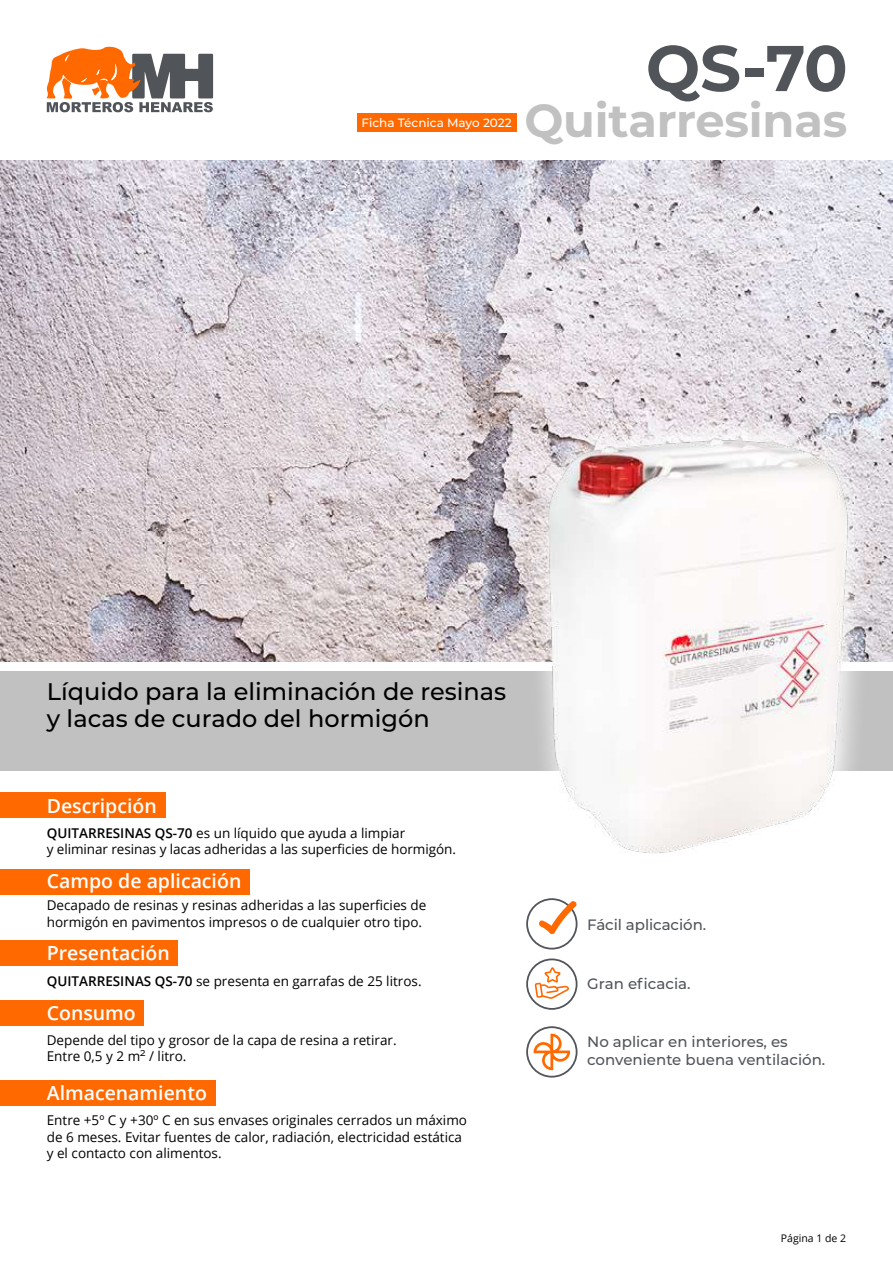
<style>
.page{position:relative;width:893px;height:1263px;background:#fff}
.page>*{position:absolute;margin:0;border:0;box-sizing:border-box;transform-origin:0 0}
.t1{font:700 64.5px "Montserrat";color:#51555a}
.t2{font:700 46.35px "Montserrat";letter-spacing:-.005em;color:#c1c1c1}
.t3{font:500 24px/27px "Montserrat";color:#000}
.t4{font:600 19.5px "Open Sans";color:#fff}
.t5{font:500 15px/18px "Montserrat";color:#51555a}
.t6{font:13.5px/16.2px "Open Sans";color:#000}
.t7{font:500 12px "Montserrat";color:#fff}
.t8{font:10.5px "Open Sans";color:#000}
.s1{font-weight:600}
</style>
<div class="page">
<img style="left:0;top:160px;width:893px;height:502px">
<div style="left:0;top:792px;width:166px;height:26px;background:#ff6900"></div>
<div style="left:0;top:869px;width:250px;height:26px;background:#ff6900"></div>
<div style="left:0;top:940px;width:178px;height:25px;background:#ff6900"></div>
<div style="left:0;top:1000px;width:144px;height:25px;background:#ff6900"></div>
<div style="left:0;top:1080px;width:215px;height:25px;background:#ff6900"></div>
<svg style="left:46px;top:47px;width:167px;height:65px"></svg>
<div style="left:526px;top:898px;width:51px;height:51px;border:2px solid #51555a;border-radius:50%"></div>
<svg style="left:537px;top:899px;width:41px;height:36px"></svg>
<div style="left:0;top:671px;width:893px;height:100px;background:#c1c1c1"></div>
<div style="left:357px;top:114px;width:159px;height:18px;background:#ff6900"></div>
<svg style="left:521px;top:405px;width:361px;height:257px;background:#d8d1d6"></svg>
<img style="left:535px;top:424px;width:329px;height:430px">
<svg style="left:527px;top:959px;width:50px;height:50px"></svg>
<div style="left:526px;top:958px;width:51px;height:52px;border:2px solid #51555a;border-radius:50%"></div>
<svg style="left:535px;top:967px;width:34px;height:32px"></svg>
<svg style="left:527px;top:1027px;width:50px;height:50px"></svg>
<div style="left:526px;top:1026px;width:51px;height:51px;border:2px solid #51555a;border-radius:50%"></div>
<svg style="left:534px;top:1034px;width:36px;height:36px"></svg>
<p class="t7" style="left:362px;top:114px;width:152px">Ficha Técnica Mayo 2022</p>
<h1 class="t1" style="left:646px;top:22px;width:203px">QS-70</h1>
<h2 class="t2" style="left:524px;top:87px;width:324px">Quitarresinas</h2>
<h3 class="t3" style="left:47px;top:677px;width:461px">Líquido para la eliminación de resinas y lacas de curado del hormigón</h3>
<h3 class="t4" style="left:47px;top:792px;width:112px">Descripción</h3>
<p class="t6" style="left:47px;top:825px;width:411px"><span class="s1">QUITARRESINAS QS-70</span> es un líquido que ayuda a limpiar<br>y eliminar resinas y lacas adheridas a las superficies de hormigón.</p>
<h3 class="t4" style="left:47px;top:868px;width:196px">Campo de aplicación</h3>
<p class="t6" style="left:47px;top:897px;width:381px">Decapado de resinas y resinas adheridas a las superficies de hormigón en pavimentos impresos o de cualquier otro tipo.</p>
<h3 class="t4" style="left:47px;top:940px;width:125px">Presentación</h3>
<p class="t6" style="left:47px;top:972px;width:376px"><span class="s1">QUITARRESINAS QS-70</span> se presenta en garrafas de 25 litros.</p>
<h3 class="t4" style="left:47px;top:999px;width:91px">Consumo</h3>
<p class="t6" style="left:47px;top:1031px;width:351px">Depende del tipo y grosor de la capa de resina a retirar.<br>Entre 0,5 y 2 m<sup>2</sup> / litro.</p>
<h3 class="t4" style="left:47px;top:1080px;width:162px">Almacenamiento</h3>
<p class="t6" style="left:47px;top:1112px;width:422px">Entre +5º C y +30º C en sus envases originales cerrados un máximo de 6 meses. Evitar fuentes de calor, radiación, electricidad estática y el contacto con alimentos.</p>
<p class="t5" style="left:587px;top:915px;width:121px">Fácil aplicación.</p>
<p class="t5" style="left:587px;top:974px;width:105px">Gran eficacia.</p>
<p class="t5" style="left:587px;top:1032px;width:240px">No aplicar en interiores, es conveniente buena ventilación.</p>
<p class="t8" style="left:781px;top:1230px;width:67px">Página 1 de 2</p>
</div>
